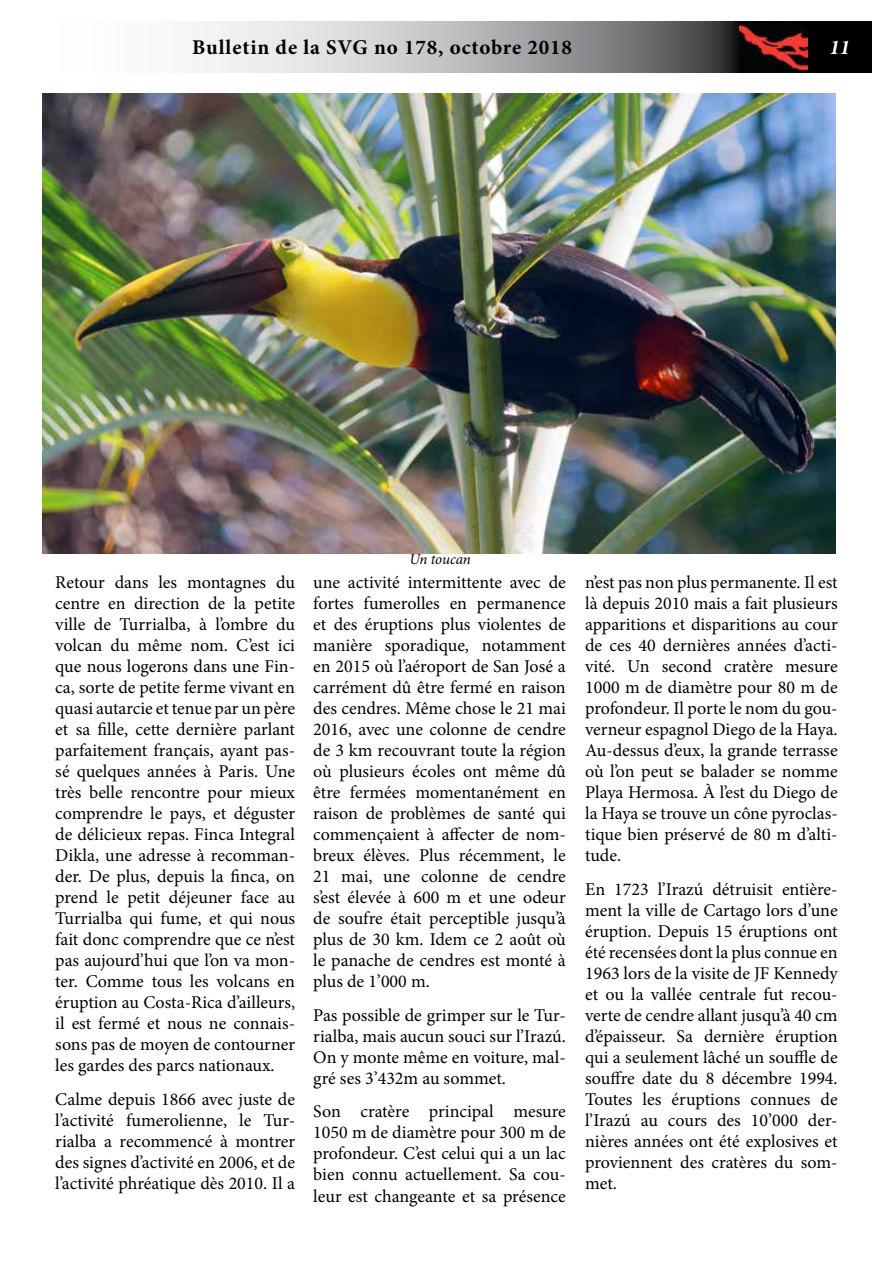
<style>
.page{position:relative;width:893px;height:1263px;background:#fff}
.page>*{position:absolute;margin:0;border:0;box-sizing:border-box;transform-origin:0 0}
.t1{font:700 21px "Minion Pro";letter-spacing:.04em;color:#000}
.t2{font:italic 700 21px "Minion Pro";color:#fff}
.t3{font:18px/21px "Minion Pro";color:#000;text-align:justify}
.t4{font:italic 15px "Minion Pro";letter-spacing:-.01em;color:#000}
</style>
<div class="page">
<img style="left:43px;top:94px;width:792px;height:460px">
<svg style="left:195px;top:21px;width:677px;height:51px;background:#9a9b9d"></svg>
<img style="left:740px;top:21px;width:68px;height:51px">
<p class="t1" style="left:192px;top:33px;width:381px">Bulletin de la SVG no 178, octobre 2018</p>
<p class="t2" style="left:829px;top:33px;width:22px">11</p>
<p class="t3" style="left:55px;top:571px;width:241px">Retour dans les montagnes du centre en direction de la petite ville de Turrialba, à l’ombre du volcan du même nom. C’est ici que nous logerons dans une Fin&shy;ca, sorte de petite ferme vivant en quasi autarcie et tenue par un père et sa fille, cette dernière parlant parfaitement français, ayant pas&shy;sé quelques années à Paris. Une très belle rencontre pour mieux comprendre le pays, et déguster de délicieux repas. Finca Integral Dikla, une adresse à recomman&shy;der. De plus, depuis la finca, on prend le petit déjeuner face au Turrialba qui fume, et qui nous fait donc comprendre que ce n’est pas aujourd’hui que l’on va mon&shy;ter. Comme tous les volcans en éruption au Costa-Rica d’ailleurs, il est fermé et nous ne connais&shy;sons pas de moyen de contourner les gardes des parcs nationaux.</p>
<p class="t3" style="left:55px;top:1088px;width:241px">Calme depuis 1866 avec juste de l’activité fumerolienne, le Tur&shy;rialba a recommencé à montrer des signes d’activité en 2006, et de l’activité phréatique dès 2010. Il a</p>
<p class="t4" style="left:409px;top:549px;width:63px">Un toucan</p>
<p class="t3" style="left:313px;top:572px;width:254px">une activité intermittente avec de fortes fumerolles en permanence et des éruptions plus violentes de manière sporadique, notamment en 2015 où l’aéroport de San José a carrément dû être fermé en raison des cendres. Même chose le 21 mai 2016, avec une colonne de cendre de 3 km recouvrant toute la région où plusieurs écoles ont même dû être fermées momentanément en raison de problèmes de santé qui commençaient à affecter de nom&shy;breux élèves. Plus récemment, le 21 mai, une colonne de cendre s’est élevée à 600 m et une odeur de soufre était perceptible jusqu’à plus de 30 km. Idem ce 2 août où le panache de cendres est monté à plus de 1’000 m.</p>
<p class="t3" style="left:313px;top:1004px;width:254px">Pas possible de grimper sur le Tur&shy;rialba, mais aucun souci sur l’Irazú.<br>On y monte même en voiture, mal&shy;gré ses 3’432m au sommet.</p>
<p class="t3" style="left:313px;top:1101px;width:254px">Son cratère principal mesure 1050 m de diamètre pour 300 m de profondeur. C’est celui qui a un lac bien connu actuellement. Sa cou&shy;leur est changeante et sa présence</p>
<p class="t3" style="left:585px;top:572px;width:254px">n’est pas non plus permanente. Il est là depuis 2010 mais a fait plusieurs apparitions et disparitions au cour de ces 40 dernières années d’acti&shy;vité. Un second cratère mesure 1000 m de diamètre pour 80 m de profondeur. Il porte le nom du gou&shy;verneur espagnol Diego de la Haya.<br>Au-dessus d’eux, la grande terrasse où l’on peut se balader se nomme Playa Hermosa. À l’est du Diego de la Haya se trouve un cône pyroclas&shy;tique bien préservé de 80 m d’alti&shy;tude.</p>
<p class="t3" style="left:585px;top:879px;width:254px">En 1723 l’Irazú détruisit entière&shy;ment la ville de Cartago lors d’une éruption. Depuis 15 éruptions ont été recensées dont la plus connue en 1963 lors de la visite de JF Kennedy et ou la vallée centrale fut recou&shy;verte de cendre allant jusqu’à 40 cm d’épaisseur. Sa dernière éruption qui a seulement lâché un souffle de souffre date du 8 décembre 1994.<br>Toutes les éruptions connues de l’Irazú au cours des 10’000 der&shy;nières années ont été explosives et proviennent des cratères du som&shy;met.</p>
</div>
